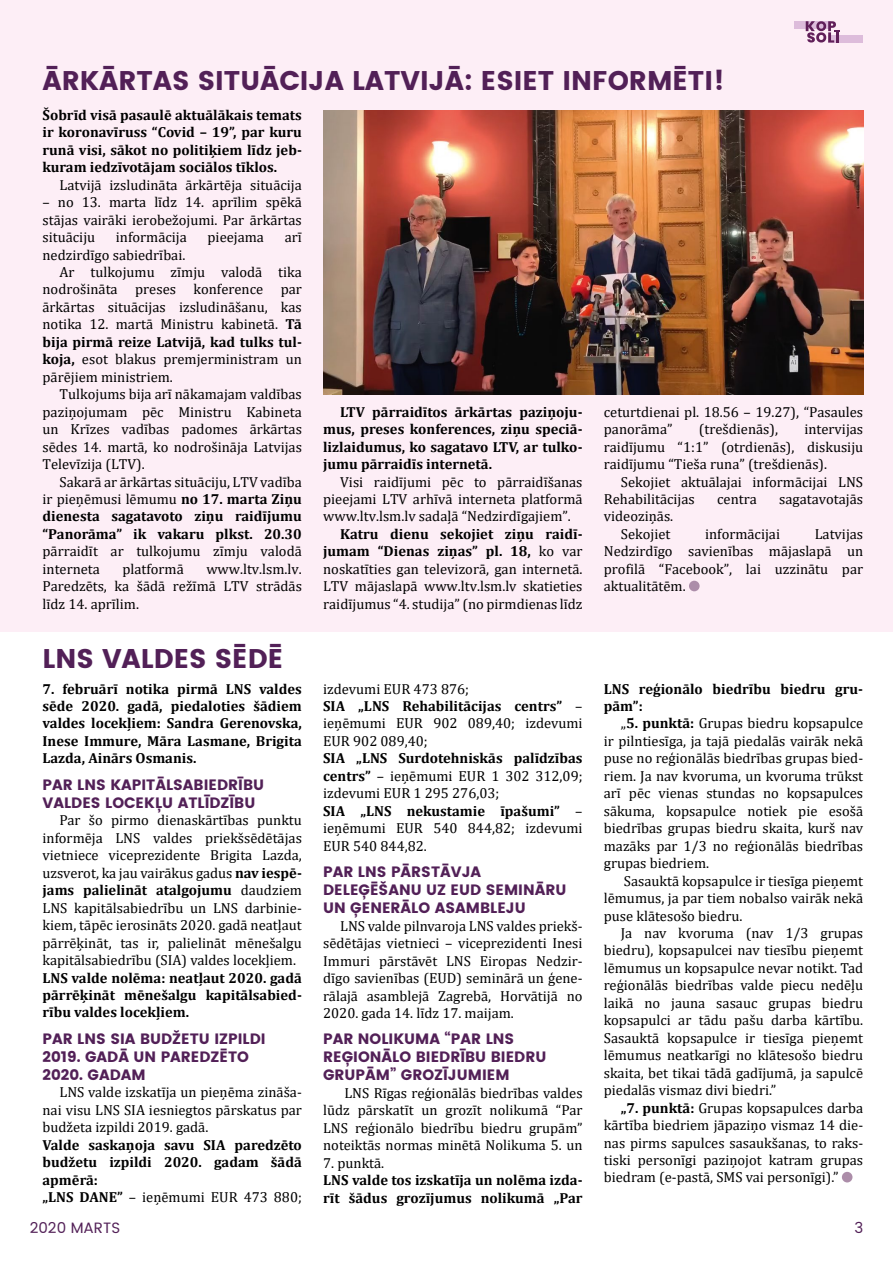
<style>
.page{position:relative;width:893px;height:1263px;background:#fff}
.page>*{position:absolute;margin:0;border:0;box-sizing:border-box;transform-origin:0 0}
.t1{font:700 27px "Poppins";color:#522057}
.t2{font:700 15px/18px "Poppins";color:#522057}
.t3{font:15px "Poppins";color:#522057}
.t4{font:14.55px/17.4px "Cambria";color:#000;text-align:justify}
.t5{font:700 14.55px/17.4px "Cambria";color:#000;text-align:justify}
.s1{font-weight:700}
.s2{font-weight:400}
</style>
<div class="page">
<div style="left:0;top:0;width:893px;height:631px;background:#fdeef6"></div>
<div style="left:842px;top:1172px;width:10px;height:10px;background:#ac8da9;border-radius:50%"></div>
<div style="left:689px;top:581px;width:11px;height:10px;background:#ac8da9;border-radius:50%"></div>
<img style="left:323px;top:111px;width:540px;height:283px">
<div style="left:795px;top:21px;width:36px;height:8px;background:#ddbcdb"></div>
<div style="left:828px;top:35px;width:35px;height:8px;background:#ddbcdb"></div>
<svg style="left:806px;top:21px;width:34px;height:22px"></svg>
<h1 class="t1" style="left:43px;top:65px;width:683px">ĀRKĀRTAS SITUĀCIJA LATVIJĀ: ESIET INFORMĒTI!</h1>
<p class="t5" style="left:43px;top:106px;width:261px">Šobrīd visā pasaulē aktuālākais temats ir koronavīruss “Covid – 19”, par kuru runā visi, sākot no politiķiem līdz jeb&shy;kuram iedzīvotājam sociālos tīklos.</p>
<p class="t4" style="left:60px;top:176px;width:244px">Latvijā izsludināta ārkārtēja situācija</p>
<p class="t4" style="left:43px;top:193px;width:261px">– no 13. marta līdz 14. aprīlim spēkā stājas vairāki ierobežojumi. Par ārkārtas situāciju</p>
<p class="t4" style="left:116px;top:228px;width:72px">informācija</p>
<p class="t4" style="left:208px;top:228px;width:58px">pieejama</p>
<p class="t4" style="left:285px;top:228px;width:19px">arī</p>
<p class="t4" style="left:43px;top:246px;width:144px">nedzirdīgo sabiedrībai.</p>
<p class="t4" style="left:60px;top:263px;width:244px">Ar tulkojumu zīmju valodā tika</p>
<p class="t4" style="left:43px;top:281px;width:261px">nodrošināta preses konference par</p>
<p class="t4" style="left:43px;top:298px;width:261px">ārkārtas situācijas izsludināšanu, kas</p>
<p class="t4" style="left:43px;top:316px;width:261px">notika 12. martā Ministru kabinetā. <span class="s1">Tā</span></p>
<p class="t5" style="left:43px;top:333px;width:261px">bija pirmā reize Latvijā, kad tulks tul-</p>
<p class="t4" style="left:43px;top:351px;width:261px"><span class="s1">koja,</span> esot blakus premjerministram un</p>
<p class="t4" style="left:43px;top:368px;width:132px">pārējiem ministriem.</p>
<p class="t4" style="left:60px;top:385px;width:244px">Tulkojums bija arī nākamajam valdības</p>
<p class="t4" style="left:43px;top:403px;width:261px">paziņojumam pēc Ministru Kabineta</p>
<p class="t4" style="left:43px;top:420px;width:261px">un Krīzes vadības padomes ārkārtas</p>
<p class="t4" style="left:43px;top:438px;width:261px">sēdes 14. martā, ko nodrošināja Latvijas</p>
<p class="t4" style="left:43px;top:455px;width:104px">Televīzija (LTV).</p>
<p class="t4" style="left:60px;top:473px;width:244px">Sakarā ar ārkārtas situāciju, LTV vadība</p>
<p class="t4" style="left:43px;top:490px;width:261px">ir pieņēmusi lēmumu <span class="s1">no 17. marta Ziņu</span></p>
<p class="t5" style="left:43px;top:507px;width:261px">dienesta sagatavoto ziņu raidījumu</p>
<p class="t5" style="left:43px;top:525px;width:261px">“Panorāma” ik vakaru plkst. 20.30</p>
<p class="t4" style="left:43px;top:543px;width:261px">pārraidīt ar tulkojumu zīmju valodā interneta</p>
<p class="t4" style="left:604px;top:403px;width:261px">ceturtdienai pl. 18.56 – 19.27), “Pasaules panorāma”</p>
<p class="t5" style="left:323px;top:403px;width:261px;text-indent:17px">LTV pārraidītos ārkārtas paziņoju&shy;mus, preses konferences, ziņu speciā&shy;lizlaidumus, ko sagatavo LTV, ar tulko&shy;jumu pārraidīs internetā.</p>
<p class="t4" style="left:323px;top:473px;width:261px;text-indent:17px">Visi raidījumi pēc to pārraidīšanas pieejami LTV arhīvā interneta platformā www.ltv.lsm.lv sadaļā “Nedzirdīgajiem”.</p>
<p class="t4" style="left:323px;top:525px;width:261px;text-indent:17px"><span class="s1">Katru dienu sekojiet ziņu raidī&shy;jumam “Dienas ziņas” pl. 18,</span> ko var noskatīties gan televizorā, gan internetā.<br>LTV mājaslapā www.ltv.lsm.lv skatieties raidījumus “4. studija” (no pirmdienas līdz</p>
<p class="t4" style="left:699px;top:420px;width:81px">(trešdienās),</p>
<p class="t4" style="left:604px;top:420px;width:261px;text-indent:201px">intervijas raidījumu “1:1” (otrdienās), diskusiju raidījumu “Tieša runa” (trešdienās).</p>
<p class="t4" style="left:604px;top:473px;width:261px;text-indent:17px">Sekojiet aktuālajai informācijai LNS<br>Rehabilitācijas</p>
<p class="t4" style="left:717px;top:490px;width:41px">centra</p>
<p class="t4" style="left:779px;top:490px;width:85px">sagatavotajās</p>
<p class="t4" style="left:604px;top:508px;width:71px;text-align:right">videoziņās.<br>Sekojiet</p>
<p class="t4" style="left:705px;top:525px;width:77px">informācijai</p>
<p class="t4" style="left:604px;top:525px;width:261px;text-indent:211px">Latvijas Nedzirdīgo savienības mājaslapā un profilā “Facebook”, lai uzzinātu par aktualitātēm.</p>
<p class="t4" style="left:122px;top:560px;width:63px">platformā</p>
<p class="t4" style="left:43px;top:560px;width:261px;text-indent:164px">www.ltv.lsm.lv.<br>Paredzēts, ka šādā režīmā LTV strādās līdz 14. aprīlim.</p>
<h1 class="t1" style="left:43px;top:642px;width:242px">LNS VALDES SĒDĒ</h1>
<p class="t5" style="left:43px;top:679px;width:261px">7. februārī notika pirmā LNS valdes sēde 2020. gadā, piedaloties šādiem valdes locekļiem: Sandra Gerenovska, Inese Immure, Māra Lasmane, Brigita Lazda, Ainārs Osmanis.</p>
<p class="t2" style="left:43px;top:776px;width:223px">PAR LNS KAPITĀLSABIEDRĪBU<br>VALDES LOCEKĻU ATLĪDZĪBU</p>
<p class="t4" style="left:43px;top:812px;width:261px;text-indent:17px">Par šo pirmo dienaskārtības punktu informēja LNS valdes priekšsēdētājas vietniece viceprezidente Brigita Lazda, uzsverot, ka jau vairākus gadus <span class="s1">nav iespē&shy;jams palielināt atalgojumu</span> daudziem LNS kapitālsabiedrību un LNS darbinie&shy;kiem, tāpēc ierosināts 2020. gadā neatļaut pārrēķināt, tas ir, palielināt mēnešalgu kapitālsabiedrību (SIA) valdes locekļiem.</p>
<p class="t5" style="left:43px;top:968px;width:261px">LNS valde nolēma: neatļaut 2020. gadā pārrēķināt mēnešalgu kapitālsabied&shy;rību valdes locekļiem.</p>
<p class="t2" style="left:43px;top:1030px;width:225px">PAR LNS SIA BUDŽETU IZPILDI<br>2019. GADĀ UN PAREDZĒTO<br>2020. GADAM</p>
<p class="t4" style="left:43px;top:1084px;width:261px;text-indent:17px">LNS valde izskatīja un pieņēma zināša&shy;nai visu LNS SIA iesniegtos pārskatus par budžeta izpildi 2019. gadā.</p>
<p class="t5" style="left:43px;top:1136px;width:261px;text-align:left">Valde saskaņoja savu SIA paredzēto budžetu izpildi 2020. gadam šādā apmērā:<br>„LNS DANE” <span class="s2">– ieņēmumi EUR 473 880;</span></p>
<p class="t4" style="left:323px;top:680px;width:261px;text-align:left">izdevumi EUR 473 876;<br><span class="s1">SIA „LNS Rehabilitācijas centrs”</span> – ieņēmumi EUR 902 089,40; izdevumi<br>EUR 902 089,40;</p>
<p class="t4" style="left:323px;top:750px;width:261px;text-align:left"><span class="s1">SIA „LNS Surdotehniskās palīdzības centrs”</span> – ieņēmumi EUR 1 302 312,09; izdevumi EUR 1 295 276,03;<br><span class="s1">SIA „LNS nekustamie īpašumi”</span> – ieņēmumi EUR 540 844,82; izdevumi<br>EUR 540 844,82.</p>
<p class="t2" style="left:323px;top:863px;width:245px">PAR LNS PĀRSTĀVJA<br>DELEĢĒŠANU UZ EUD SEMINĀRU<br>UN ĢENERĀLO ASAMBLEJU</p>
<p class="t4" style="left:323px;top:917px;width:261px;text-indent:17px">LNS valde pilnvaroja LNS valdes priekš&shy;sēdētājas vietnieci – viceprezidenti Inesi Immuri pārstāvēt LNS Eiropas Nedzir&shy;dīgo savienības (EUD) seminārā un ģene&shy;rālajā asamblejā Zagrebā, Horvātijā no 2020. gada 14. līdz 17. maijam.</p>
<p class="t2" style="left:323px;top:1030px;width:225px">PAR NOLIKUMA “PAR LNS<br>REĢIONĀLO BIEDRĪBU BIEDRU<br>GRUPĀM” GROZĪJUMIEM</p>
<p class="t4" style="left:323px;top:1084px;width:261px;text-indent:21px">LNS Rīgas reģionālās biedrības valdes lūdz pārskatīt un grozīt nolikumā “Par LNS reģionālo biedrību biedru grupām” noteiktās normas minētā Nolikuma 5. un</p>
<p class="t4" style="left:323px;top:1154px;width:63px">7. punktā.</p>
<p class="t5" style="left:323px;top:1171px;width:261px">LNS valde tos izskatīja un nolēma izda&shy;rīt šādus grozījumus nolikumā „Par</p>
<p class="t5" style="left:604px;top:679px;width:261px">LNS reģionālo biedrību biedru gru&shy;pām”:</p>
<p class="t4" style="left:604px;top:715px;width:261px;text-indent:17px">„<span class="s1">5. punktā:</span> Grupas biedru kopsapulce ir pilntiesīga, ja tajā piedalās vairāk nekā puse no reģionālās biedrības grupas bied&shy;riem. Ja nav kvoruma, un kvoruma trūkst arī pēc vienas stundas no kopsapulces sākuma, kopsapulce notiek pie esošā biedrības grupas biedru skaita, kurš nav mazāks par 1/3 no reģionālās biedrības grupas biedriem.</p>
<p class="t4" style="left:604px;top:872px;width:261px;text-indent:20px">Sasauktā kopsapulce ir tiesīga pieņemt lēmumus, ja par tiem nobalso vairāk nekā puse klātesošo biedru.</p>
<p class="t4" style="left:604px;top:924px;width:261px;text-indent:17px">Ja nav kvoruma (nav 1/3 grupas biedru), kopsapulcei nav tiesību pieņemt lēmumus un kopsapulce nevar notikt. Tad reģionālās biedrības valde piecu nedēļu laikā no jauna sasauc grupas biedru kopsapulci ar tādu pašu darba kārtību.<br>Sasauktā kopsapulce ir tiesīga pieņemt lēmumus neatkarīgi no klātesošo biedru skaita, bet tikai tādā gadījumā, ja sapulcē piedalās vismaz divi biedri.”</p>
<p class="t4" style="left:604px;top:1099px;width:261px;text-indent:17px"><span class="s1">„7. punktā:</span> Grupas kopsapulces darba kārtība biedriem jāpaziņo vismaz 14 die&shy;nas pirms sapulces sasaukšanas, to raks&shy;tiski personīgi paziņojot katram grupas biedram (e-pastā, SMS vai personīgi).”</p>
<p class="t3" style="left:30px;top:1217px;width:92px">2020 MARTS</p>
<p class="t3" style="left:854px;top:1217px;width:10px">3</p>
</div>
